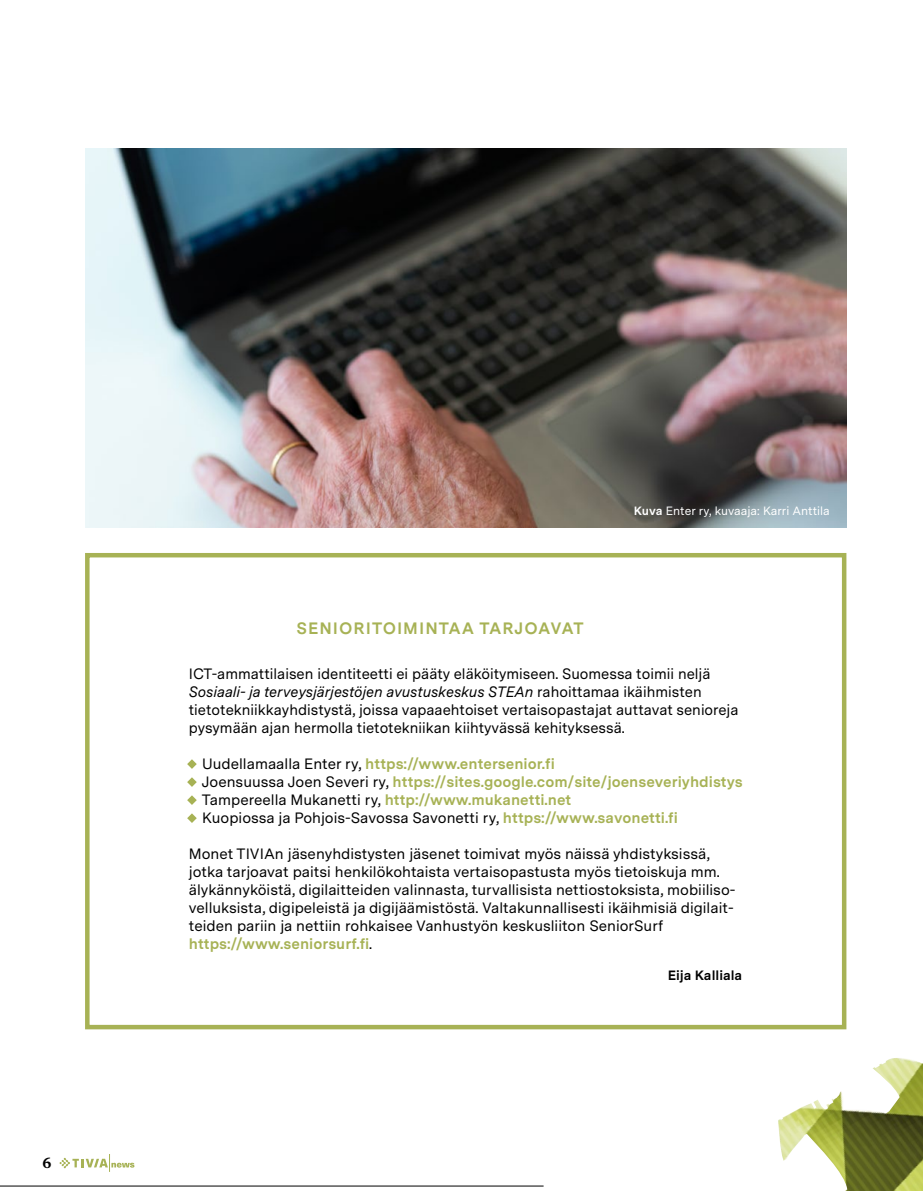
<style>
.page{position:relative;width:923px;height:1191px;background:#fff}
.page>*{position:absolute;margin:0;border:0;box-sizing:border-box;transform-origin:0 0}
.t1{font:700 16.5px "Messina Sans";letter-spacing:.06em;color:#a7b255}
.t2{font:15px/18px "Messina Sans";color:#000}
.t3{font:700 15px "Messina Sans";color:#a7b255}
.t4{font:700 15px "Messina Serif";color:#000}
.t5{font:700 13.5px "Messina Sans";color:#000}
.t6{font:12px "Messina Sans";color:#fff}
.s1{font-weight:700}
.s2{font-style:italic}
.s3{font-weight:400;color:#000}
.s4{font-weight:700;color:#a7b255}
</style>
<div class="page">
<svg style="left:60px;top:1154px;width:74px;height:17px"></svg>
<img style="left:778px;top:1058px;width:145px;height:133px">
<hr style="left:0;top:1185px;width:543px;height:1px;background:#000">
<img style="left:85px;top:149px;width:761px;height:378px">
<div style="left:85px;top:553px;width:761px;height:476px;border:4px solid #a7b255"></div>
<svg style="left:187px;top:759px;width:10px;height:10px"></svg>
<svg style="left:187px;top:777px;width:10px;height:10px"></svg>
<svg style="left:187px;top:795px;width:10px;height:10px"></svg>
<svg style="left:187px;top:813px;width:10px;height:10px"></svg>
<p class="t4" style="left:43px;top:1151px;width:11px">6</p>
<p class="t1" style="left:296px;top:615px;width:289px">SENIORITOIMINTAA TARJOAVAT</p>
<p class="t6" style="left:634px;top:502px;width:198px"><span class="s1">Kuva</span> Enter ry, kuvaaja: Karri Anttila</p>
<p class="t2" style="left:189px;top:664px;width:551px">ICT-ammattilaisen identiteetti ei pääty eläköitymiseen. Suomessa toimii neljä <span class="s2">Sosiaali- ja terveysjärjestöjen avustuskeskus STEAn</span> rahoittamaa ikäihmisten tietotekniikkayhdistystä, joissa vapaaehtoiset vertaisopastajat auttavat senioreja pysymään ajan hermolla tietotekniikan kiihtyvässä kehityksessä.</p>
<p class="t3" style="left:189px;top:752px;width:367px"><span class="s3">- Uudellamaalla Enter ry,</span> https://www.entersenior.fi</p>
<p class="t3" style="left:189px;top:770px;width:555px"><span class="s3">- Joensuussa Joen Severi ry,</span> https://sites.google.com/site/joenseveriyhdistys</p>
<p class="t2" style="left:189px;top:790px;width:384px">- Tampereella Mukanetti ry, <span class="s4">http://www.mukanetti.net</span></p>
<p class="t2" style="left:189px;top:808px;width:490px">- Kuopiossa ja Pohjois-Savossa Savonetti ry, <span class="s4">https://www.savonetti.fi</span></p>
<p class="t2" style="left:189px;top:844px;width:548px">Monet TIVIAn jäsenyhdistysten jäsenet toimivat myös näissä yhdistyksissä, jotka tarjoavat paitsi henkilökohtaista vertaisopastusta myös tietoiskuja mm. älykännyköistä, digilaitteiden valinnasta, turvallisista nettiostoksista, mobiiliso&shy;velluksista, digipeleistä ja digijäämistöstä. Valtakunnallisesti ikäihmisiä digilait&shy;teiden pariin ja nettiin rohkaisee Vanhustyön keskusliiton SeniorSurf <span class="s4">https://www.seniorsurf.fi</span>.</p>
<p class="t5" style="left:668px;top:965px;width:76px">Eija Kalliala</p>
</div>
